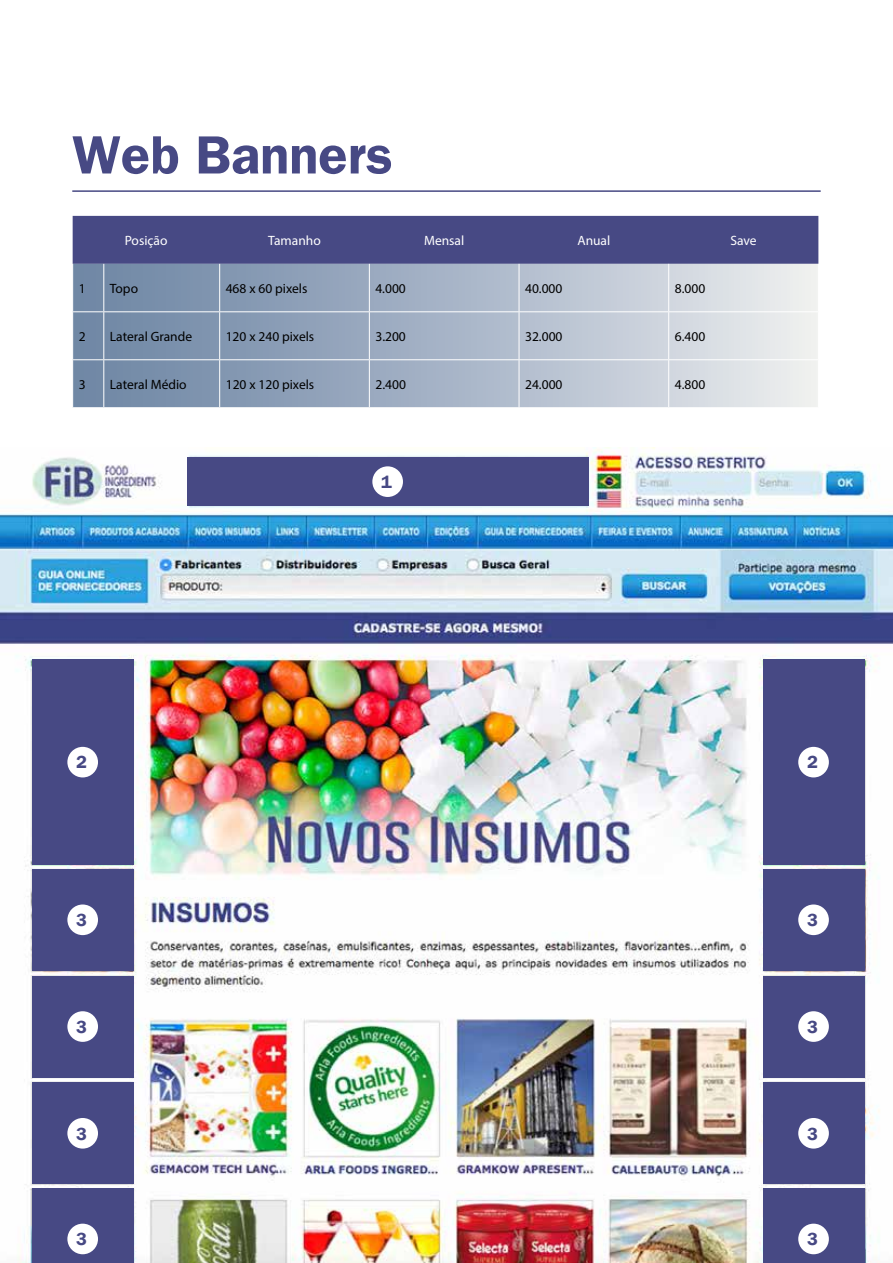
<style>
.page{position:relative;width:893px;height:1263px;background:#fff}
.page>*{position:absolute;margin:0;border:0;box-sizing:border-box;transform-origin:0 0}
.t1{font:700 54px "Frankfurt Gothic";color:#474984}
.t2{font:700 18px "Frankfurt Gothic";color:#474984}
.t3{font:13.5px "Myriad Pro";color:#000}
.t4{font:13.5px "Myriad Pro";color:#fff}
</style>
<div class="page">
<img style="left:0;top:448px;width:893px;height:815px">
<div style="left:73px;top:216px;width:745px;height:48px;background:#474984"></div>
<svg style="left:73px;top:264px;width:745px;height:143px;background:#a9b6c8"></svg>
<hr style="left:103px;top:264px;width:1px;height:47px;background:#fff">
<hr style="left:219px;top:264px;width:1px;height:47px;background:#fff">
<hr style="left:369px;top:264px;width:1px;height:47px;background:#fff">
<hr style="left:519px;top:264px;width:1px;height:47px;background:#fff">
<hr style="left:668px;top:264px;width:1px;height:47px;background:#fff">
<hr style="left:72px;top:311px;width:32px;height:1px;background:#fff">
<hr style="left:104px;top:311px;width:116px;height:1px;background:#fff">
<hr style="left:103px;top:312px;width:1px;height:47px;background:#fff">
<hr style="left:220px;top:311px;width:149px;height:1px;background:#fff">
<hr style="left:219px;top:312px;width:1px;height:47px;background:#fff">
<hr style="left:369px;top:311px;width:150px;height:1px;background:#fff">
<hr style="left:369px;top:312px;width:1px;height:47px;background:#fff">
<hr style="left:519px;top:311px;width:150px;height:1px;background:#fff">
<hr style="left:519px;top:312px;width:1px;height:47px;background:#fff">
<hr style="left:669px;top:311px;width:150px;height:1px;background:#fff">
<hr style="left:668px;top:312px;width:1px;height:47px;background:#fff">
<hr style="left:72px;top:359px;width:32px;height:1px;background:#fff">
<hr style="left:104px;top:359px;width:116px;height:1px;background:#fff">
<hr style="left:103px;top:360px;width:1px;height:47px;background:#fff">
<hr style="left:220px;top:359px;width:149px;height:1px;background:#fff">
<hr style="left:219px;top:360px;width:1px;height:47px;background:#fff">
<hr style="left:369px;top:359px;width:150px;height:1px;background:#fff">
<hr style="left:369px;top:360px;width:1px;height:47px;background:#fff">
<hr style="left:519px;top:359px;width:150px;height:1px;background:#fff">
<hr style="left:519px;top:360px;width:1px;height:47px;background:#fff">
<hr style="left:669px;top:359px;width:150px;height:1px;background:#fff">
<hr style="left:668px;top:360px;width:1px;height:47px;background:#fff">
<hr style="left:72px;top:190px;width:749px;height:2px;background:#474984">
<div style="left:187px;top:458px;width:401px;height:48px;background:#474984"></div>
<div style="left:32px;top:659px;width:101px;height:206px;background:#474984"></div>
<div style="left:32px;top:869px;width:101px;height:101px;background:#474984"></div>
<div style="left:32px;top:1083px;width:101px;height:101px;background:#474984"></div>
<div style="left:32px;top:976px;width:101px;height:101px;background:#474984"></div>
<div style="left:32px;top:1188px;width:101px;height:75px;background:#474984"></div>
<div style="left:763px;top:659px;width:101px;height:206px;background:#474984"></div>
<div style="left:763px;top:869px;width:101px;height:101px;background:#474984"></div>
<div style="left:763px;top:1083px;width:101px;height:101px;background:#474984"></div>
<div style="left:763px;top:976px;width:101px;height:101px;background:#474984"></div>
<div style="left:763px;top:1188px;width:101px;height:75px;background:#474984"></div>
<div style="left:372px;top:466px;width:31px;height:31px;background:#fff;border-radius:50%"></div>
<div style="left:67px;top:747px;width:31px;height:30px;background:#fff;border-radius:50%"></div>
<div style="left:67px;top:904px;width:31px;height:31px;background:#fff;border-radius:50%"></div>
<div style="left:67px;top:1011px;width:31px;height:31px;background:#fff;border-radius:50%"></div>
<div style="left:67px;top:1118px;width:31px;height:30px;background:#fff;border-radius:50%"></div>
<div style="left:67px;top:1224px;width:31px;height:30px;background:#fff;border-radius:50%"></div>
<div style="left:798px;top:747px;width:31px;height:30px;background:#fff;border-radius:50%"></div>
<div style="left:798px;top:904px;width:31px;height:31px;background:#fff;border-radius:50%"></div>
<div style="left:798px;top:1011px;width:31px;height:31px;background:#fff;border-radius:50%"></div>
<div style="left:798px;top:1118px;width:31px;height:30px;background:#fff;border-radius:50%"></div>
<div style="left:798px;top:1224px;width:31px;height:30px;background:#fff;border-radius:50%"></div>
<h1 class="t1" style="left:72px;top:123px;width:322px">Web Banners</h1>
<p class="t4" style="left:125px;top:232px;width:44px">Posição</p>
<p class="t4" style="left:268px;top:232px;width:54px">Tamanho</p>
<p class="t4" style="left:424px;top:232px;width:42px">Mensal</p>
<p class="t4" style="left:577px;top:232px;width:34px">Anual</p>
<p class="t4" style="left:730px;top:232px;width:28px">Save</p>
<p class="t3" style="left:79px;top:280px;width:8px">1</p>
<p class="t3" style="left:110px;top:280px;width:30px">Topo</p>
<p class="t3" style="left:226px;top:280px;width:83px">468 x 60 pixels</p>
<p class="t3" style="left:375px;top:280px;width:32px">4.000</p>
<p class="t3" style="left:525px;top:280px;width:39px">40.000</p>
<p class="t3" style="left:675px;top:280px;width:32px">8.000</p>
<p class="t3" style="left:79px;top:328px;width:8px">2</p>
<p class="t3" style="left:110px;top:328px;width:84px">Lateral Grande</p>
<p class="t3" style="left:226px;top:328px;width:90px">120 x 240 pixels</p>
<p class="t3" style="left:375px;top:328px;width:32px">3.200</p>
<p class="t3" style="left:525px;top:328px;width:39px">32.000</p>
<p class="t3" style="left:675px;top:328px;width:32px">6.400</p>
<p class="t3" style="left:79px;top:376px;width:8px">3</p>
<p class="t3" style="left:110px;top:376px;width:78px">Lateral Médio</p>
<p class="t3" style="left:226px;top:376px;width:90px">120 x 120 pixels</p>
<p class="t3" style="left:375px;top:376px;width:32px">2.400</p>
<p class="t3" style="left:525px;top:376px;width:39px">24.000</p>
<p class="t3" style="left:675px;top:376px;width:32px">4.800</p>
<h2 class="t2" style="left:381px;top:471px;width:12px">1</h2>
<h2 class="t2" style="left:76px;top:752px;width:12px">2</h2>
<h2 class="t2" style="left:807px;top:752px;width:12px">2</h2>
<h2 class="t2" style="left:76px;top:909px;width:12px">3</h2>
<h2 class="t2" style="left:807px;top:909px;width:12px">3</h2>
<h2 class="t2" style="left:76px;top:1016px;width:12px">3</h2>
<h2 class="t2" style="left:807px;top:1016px;width:12px">3</h2>
<h2 class="t2" style="left:76px;top:1123px;width:12px">3</h2>
<h2 class="t2" style="left:807px;top:1123px;width:12px">3</h2>
<h2 class="t2" style="left:76px;top:1228px;width:12px">3</h2>
<h2 class="t2" style="left:807px;top:1228px;width:12px">3</h2>
</div>
